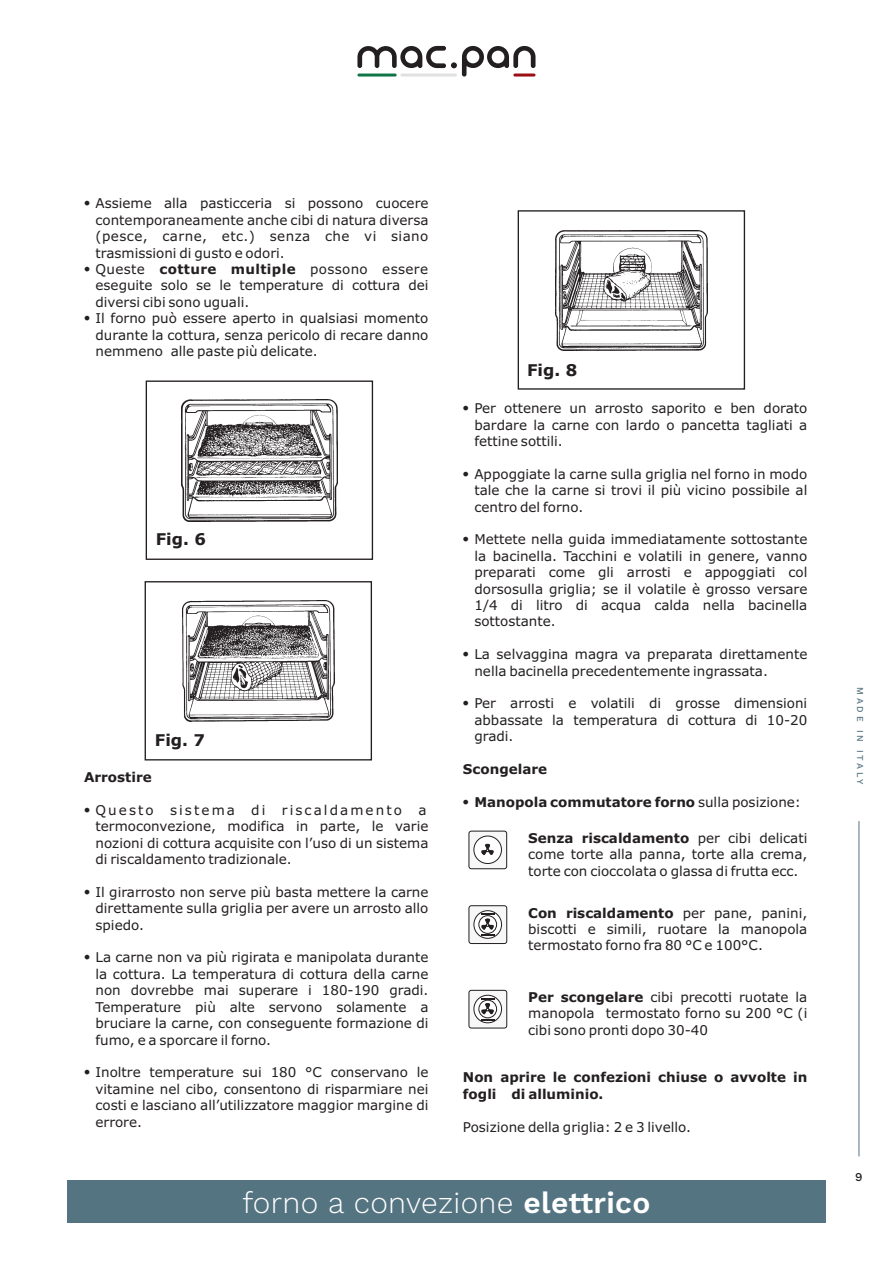
<style>
.page{position:relative;width:893px;height:1263px;background:#fff}
.page>*{position:absolute;margin:0;border:0;box-sizing:border-box;transform-origin:0 0}
.t1{font:300 30px "Work Sans";letter-spacing:.01em;color:#fff}
.t2{font:700 16.2px "Verdana";color:#231f20}
.t3{font:13.5px/16.4px "Verdana";color:#231f20;text-align:justify}
.t4{font:700 13.5px/16.4px "Verdana";color:#231f20}
.t5{font:700 13.5px "Verdana";letter-spacing:.025em;color:#231f20}
.t6{font:500 12px "Work Sans";color:#231f20}
.t7{font:500 9px "Work Sans";letter-spacing:.3em;color:#557482}
.s1{font-weight:400}
.s2{font-weight:700}
.s3{font-weight:600}
</style>
<div class="page">
<div style="left:67px;top:1180px;width:759px;height:42px;background:#557482"></div>
<hr style="left:859px;top:821px;width:1px;height:335px;background:#557482">
<img style="left:555px;top:230px;width:152px;height:120px">
<div style="left:469px;top:831px;width:38px;height:38px;background:#f7f7f8;border-radius:3px"></div>
<div style="left:469px;top:831px;width:38px;height:38px;border:1px solid #231f20;border-radius:2px"></div>
<div style="left:474px;top:836px;width:28px;height:28px;background:#fff;border-radius:50%"></div>
<div style="left:474px;top:836px;width:28px;height:28px;border:1px solid #231f20;border-radius:50%"></div>
<svg style="left:482px;top:844px;width:11px;height:11px"></svg>
<div style="left:469px;top:990px;width:38px;height:38px;background:#f7f7f8;border-radius:3px"></div>
<div style="left:469px;top:990px;width:38px;height:38px;border:1px solid #231f20;border-radius:2px"></div>
<svg style="left:474px;top:995px;width:28px;height:28px"></svg>
<div style="left:474px;top:995px;width:28px;height:28px;border:1px solid #231f20;border-radius:50%"></div>
<div style="left:478px;top:1000px;width:19px;height:18px;border:1px solid #231f20;border-radius:50%"></div>
<svg style="left:481px;top:998px;width:13px;height:22px"></svg>
<div style="left:469px;top:905px;width:38px;height:39px;background:#f7f7f8;border-radius:3px"></div>
<div style="left:469px;top:905px;width:38px;height:39px;border:1px solid #231f20;border-radius:2px"></div>
<svg style="left:474px;top:910px;width:28px;height:28px"></svg>
<div style="left:474px;top:910px;width:28px;height:28px;border:1px solid #231f20;border-radius:50%"></div>
<div style="left:478px;top:915px;width:19px;height:19px;border:1px solid #231f20;border-radius:50%"></div>
<svg style="left:481px;top:913px;width:13px;height:23px"></svg>
<div style="left:518px;top:210px;width:227px;height:180px;border:1px solid #231f20"></div>
<img style="left:182px;top:399px;width:155px;height:123px">
<div style="left:146px;top:380px;width:227px;height:180px;border:1px solid #231f20"></div>
<img style="left:182px;top:601px;width:152px;height:120px">
<div style="left:145px;top:581px;width:227px;height:179px;border:1px solid #231f20"></div>
<svg style="left:357px;top:46px;width:178px;height:31px"></svg>
<hr style="left:513px;top:74px;width:22px;height:3px;background:#990f13;border-radius:2px">
<hr style="left:400px;top:74px;width:57px;height:3px;background:#e0e1e3;border-radius:2px">
<hr style="left:357px;top:74px;width:40px;height:3px;background:#107546;border-radius:2px">
<p class="t3" style="left:96px;top:195px;width:334px;text-align:left">Assieme alla pasticceria si possono cuocere contemporaneamente anche cibi di natura diversa (pesce, carne, etc.) senza che vi siano trasmissioni di gusto e odori.<br>Queste</p>
<p class="t5" style="left:159px;top:260px;width:138px">cotture multiple</p>
<p class="t3" style="left:96px;top:261px;width:334px;text-align:left;text-indent:214px">possono essere eseguite solo se le temperature di cottura dei diversi cibi sono uguali.<br>Il forno può essere aperto in qualsiasi momento durante la cottura, senza pericolo di recare danno nemmeno alle paste più delicate.</p>
<p class="t2" style="left:156px;top:529px;width:52px">Fig. 6</p>
<p class="t2" style="left:155px;top:730px;width:52px">Fig. 7</p>
<p class="t4" style="left:84px;top:768px;width:69px">Arrostire</p>
<p class="t3" style="left:96px;top:801px;width:334px;text-align:left">Questo sistema di riscaldamento a termoconvezione, modifica in parte, le varie nozioni di cottura acquisite con l’uso di un sistema di riscaldamento tradizionale.</p>
<p class="t3" style="left:96px;top:883px;width:334px">Il girarrosto non serve più basta mettere la carne direttamente sulla griglia per avere un arrosto allo spiedo.</p>
<p class="t3" style="left:96px;top:949px;width:334px">La carne non va più rigirata e manipolata durante la cottura. La temperatura di cottura della carne non dovrebbe mai superare i 180-190 gradi.<br>Temperature più alte servono solamente a bruciare la carne, con conseguente formazione di fumo, e a sporcare il forno.</p>
<p class="t3" style="left:96px;top:1064px;width:334px">Inoltre temperature sui 180 °C conservano le vitamine nel cibo, consentono di risparmiare nei costi e lasciano all’utilizzatore maggior margine di errore.</p>
<p class="t2" style="left:527px;top:359px;width:52px">Fig. 8</p>
<p class="t3" style="left:474px;top:400px;width:334px">Per ottenere un arrosto saporito e ben dorato bardare la carne con lardo o pancetta tagliati a fettine sottili.</p>
<p class="t3" style="left:474px;top:465px;width:334px">Appoggiate la carne sulla griglia nel forno in modo tale che la carne si trovi il più vicino possibile al centro del forno.</p>
<p class="t3" style="left:474px;top:531px;width:334px">Mettete nella guida immediatamente sottostante la bacinella. Tacchini e volatili in genere, vanno preparati come gli arrosti e appoggiati col dorsosulla griglia; se il volatile è grosso versare 1/4 di litro di acqua calda nella bacinella sottostante.</p>
<p class="t3" style="left:474px;top:646px;width:334px">La selvaggina magra va preparata direttamente nella bacinella precedentemente ingrassata.</p>
<p class="t3" style="left:474px;top:695px;width:334px">Per arrosti e volatili di grosse dimensioni abbassate la temperatura di cottura di 10-20 gradi.</p>
<p class="t4" style="left:463px;top:760px;width:86px">Scongelare</p>
<p class="t4" style="left:474px;top:793px;width:328px">Manopola commutatore forno <span class="s1">sulla posizione:</span></p>
<p class="t3" style="left:528px;top:829px;width:281px"><span class="s2">Senza riscaldamento</span> per cibi delicati come torte alla panna, torte alla crema, torte con cioccolata o glassa di frutta ecc.</p>
<p class="t3" style="left:528px;top:904px;width:281px"><span class="s2">Con riscaldamento</span> per pane, panini, biscotti e simili, ruotare la manopola termostato forno fra 80 °C e 100°C.</p>
<p class="t3" style="left:528px;top:988px;width:281px"><span class="s2">Per scongelare</span> cibi precotti ruotate la manopola termostato forno su 200 °C (i cibi sono pronti dopo 30-40</p>
<p class="t4" style="left:463px;top:1069px;width:346px">Non aprire le confezioni chiuse o avvolte in fogli di alluminio.</p>
<p class="t3" style="left:463px;top:1118px;width:230px">Posizione della griglia: 2 e 3 livello.</p>
<h1 class="t1" style="left:243px;top:1180px;width:409px">forno a convezione <span class="s3">elettrico</span></h1>
<p class="t7" style="left:867px;top:687px;width:98px;rotate:90deg">MADE IN ITALY</p>
<p class="t6" style="left:855px;top:1168px;width:9px">9</p>
</div>
